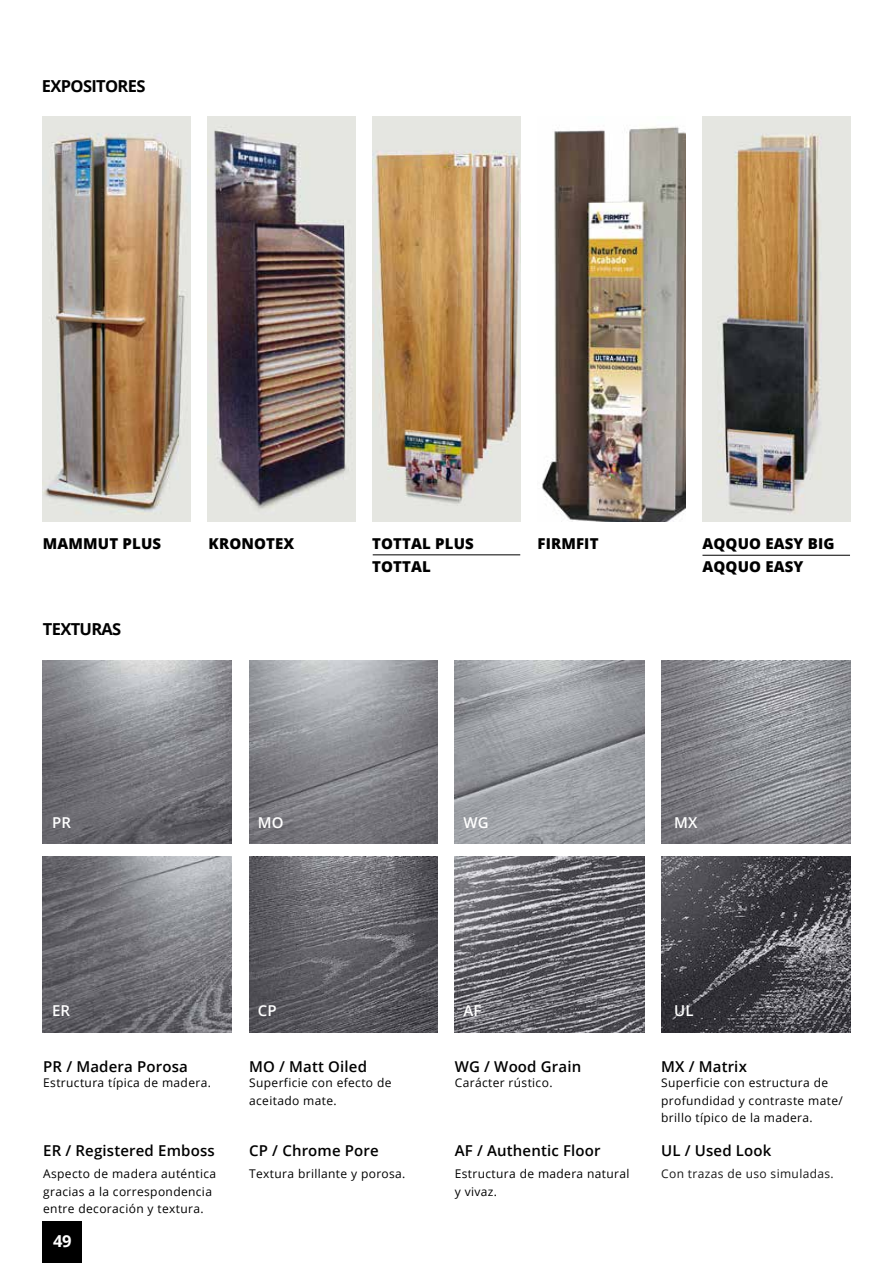
<style>
.page{position:relative;width:893px;height:1263px;background:#fff}
.page>*{position:absolute;margin:0;border:0;box-sizing:border-box;transform-origin:0 0}
.t1{font:700 16.5px "Open Sans";letter-spacing:-.04em;color:#000}
.t2{font:700 16.5px "Open Sans";color:#fff}
.t3{font:600 15px "Open Sans";letter-spacing:.01em;color:#000}
.t4{font:800 15px/22.2px "Open Sans";letter-spacing:.01em;color:#000}
.t5{font:600 15px "Open Sans";letter-spacing:.01em;color:#fff}
.t6{font:12px/17.5px "Open Sans";letter-spacing:.03em;color:#000}
.t7{font:12px "Open Sans";letter-spacing:.03em;color:#181818}
</style>
<div class="page">
<div style="left:43px;top:1221px;width:39px;height:42px;background:#000"></div>
<img style="left:43px;top:117px;width:147px;height:404px">
<img style="left:372px;top:117px;width:148px;height:404px">
<img style="left:542px;top:126px;width:143px;height:395px">
<img style="left:207px;top:117px;width:148px;height:404px">
<img style="left:702px;top:117px;width:148px;height:404px">
<img style="left:43px;top:660px;width:189px;height:184px">
<img style="left:455px;top:660px;width:189px;height:184px">
<img style="left:661px;top:660px;width:189px;height:184px">
<img style="left:249px;top:660px;width:189px;height:184px">
<img style="left:43px;top:856px;width:189px;height:176px">
<img style="left:455px;top:856px;width:189px;height:176px">
<img style="left:661px;top:856px;width:189px;height:176px">
<img style="left:249px;top:856px;width:189px;height:176px">
<hr style="left:373px;top:554px;width:147px;height:1px;background:#000">
<hr style="left:702px;top:555px;width:148px;height:1px;background:#000">
<h1 class="t1" style="left:42px;top:74px;width:105px">EXPOSITORES</h1>
<p class="t4" style="left:43px;top:532px;width:120px">MAMMUT PLUS</p>
<p class="t4" style="left:209px;top:532px;width:87px">KRONOTEX</p>
<h1 class="t1" style="left:43px;top:618px;width:80px">TEXTURAS</h1>
<p class="t4" style="left:372px;top:532px;width:103px">TOTTAL PLUS<br>TOTTAL</p>
<p class="t4" style="left:537px;top:532px;width:63px">FIRMFIT</p>
<p class="t4" style="left:702px;top:532px;width:134px">AQQUO EASY BIG<br>AQQUO EASY</p>
<p class="t5" style="left:52px;top:812px;width:20px">PR</p>
<p class="t5" style="left:258px;top:812px;width:27px">MO</p>
<p class="t5" style="left:463px;top:812px;width:27px">WG</p>
<p class="t5" style="left:674px;top:812px;width:25px">MX</p>
<p class="t5" style="left:52px;top:1000px;width:20px">ER</p>
<p class="t5" style="left:258px;top:1000px;width:20px">CP</p>
<p class="t5" style="left:463px;top:1000px;width:20px">AF</p>
<p class="t5" style="left:674px;top:1000px;width:21px">UL</p>
<p class="t3" style="left:43px;top:1056px;width:146px">PR / Madera Porosa</p>
<p class="t3" style="left:249px;top:1056px;width:119px">MO / Matt Oiled</p>
<p class="t3" style="left:455px;top:1056px;width:128px">WG / Wood Grain</p>
<p class="t3" style="left:661px;top:1056px;width:87px">MX / Matrix</p>
<p class="t6" style="left:43px;top:1074px;width:169px">Estructura típica de madera.</p>
<p class="t6" style="left:249px;top:1074px;width:144px">Superficie con efecto de aceitado mate.</p>
<p class="t6" style="left:455px;top:1074px;width:99px">Carácter rústico.</p>
<p class="t6" style="left:661px;top:1074px;width:183px">Superficie con estructura de profundidad y contraste mate/ brillo típico de la madera.</p>
<p class="t3" style="left:43px;top:1140px;width:173px">ER / Registered Emboss</p>
<p class="t3" style="left:249px;top:1140px;width:131px">CP / Chrome Pore</p>
<p class="t3" style="left:455px;top:1140px;width:147px">AF / Authentic Floor</p>
<p class="t3" style="left:661px;top:1140px;width:112px">UL / Used Look</p>
<p class="t6" style="left:43px;top:1165px;width:174px">Aspecto de madera auténtica gracias a la correspondencia entre decoración y textura.</p>
<p class="t6" style="left:249px;top:1165px;width:158px">Textura brillante y porosa.</p>
<p class="t6" style="left:455px;top:1165px;width:176px">Estructura de madera natural y vivaz.</p>
<p class="t7" style="left:661px;top:1165px;width:174px">Con trazas de uso simuladas.</p>
<h1 class="t2" style="left:53px;top:1230px;width:20px">49</h1>
</div>
